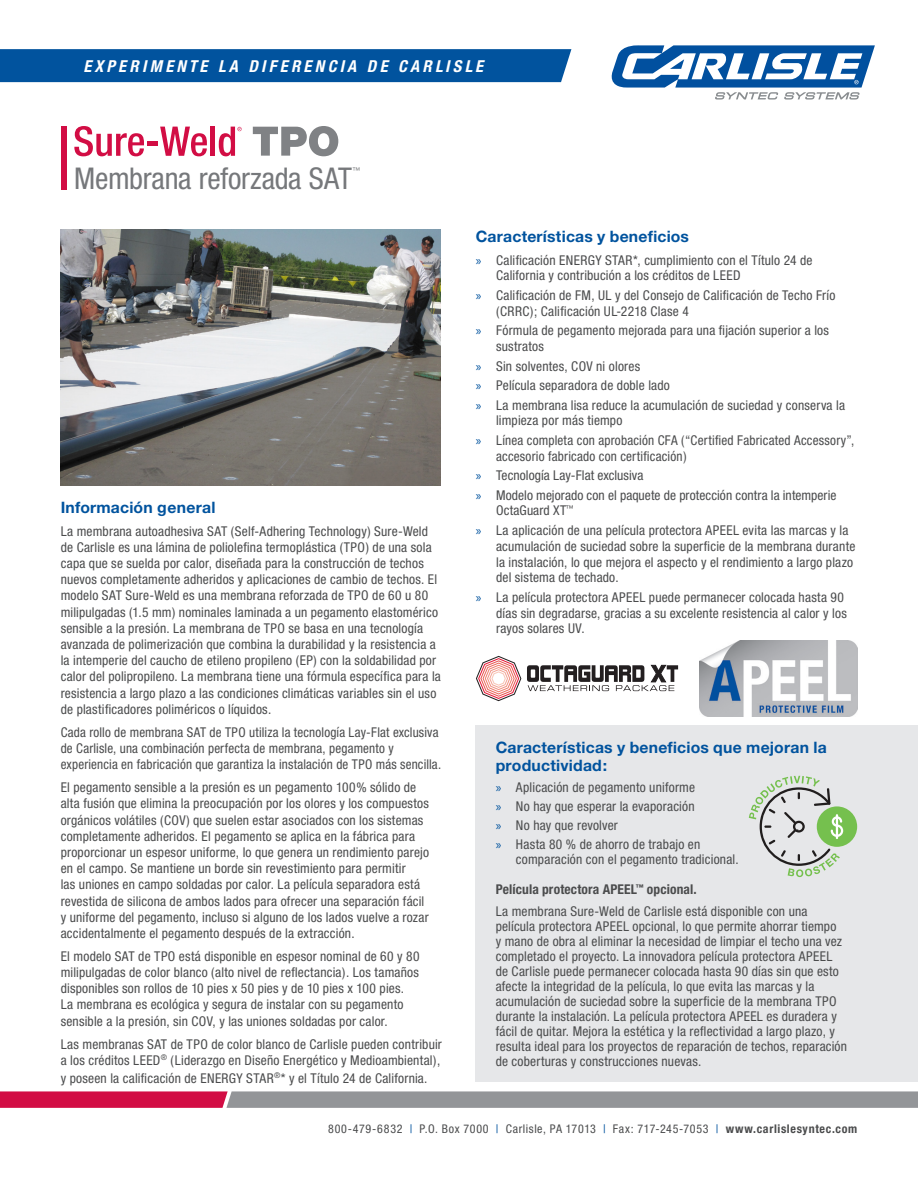
<style>
.page{position:relative;width:918px;height:1188px;background:#fff}
.page>*{position:absolute;margin:0;border:0;box-sizing:border-box;transform-origin:0 0}
.t1{font:condensed 30px "Helvetica Neue";letter-spacing:-.005em;color:#76787b}
.t2{font:italic 700 condensed 16.5px "Helvetica Neue";letter-spacing:.2em;color:#fff}
.t3{font:700 15.75px/17.2px "Helvetica Neue";letter-spacing:.015em;color:#01539e}
.t4{font:condensed 13.5px/16.2px "Helvetica Neue";letter-spacing:.015em;color:#4b4c4d}
.t5{font:700 condensed 13.5px "Helvetica Neue";letter-spacing:.01em;color:#4b4c4d}
.t6{font:condensed 12px "Helvetica Neue";letter-spacing:.05em;color:#4b4c4d}
.t7{font:condensed 7.8px "Helvetica Neue";color:#76787b}
.s1{font-family:"Myriad Pro";font-stretch:normal;color:#01539e}
.s2{color:#01539e}
.s3{font-weight:700}
</style>
<div class="page">
<svg style="left:0;top:1091px;width:918px;height:17px;background:#a67887"></svg>
<div style="left:0;top:49px;width:571px;height:33px;background:#01539e"></div>
<svg style="left:612px;top:45px;width:263px;height:55px"></svg>
<svg style="left:253px;top:126px;width:85px;height:30px"></svg>
<svg style="left:74px;top:126px;width:70px;height:30px"></svg>
<hr style="left:147px;top:142px;width:11px;height:4px;background:#d20d44">
<svg style="left:160px;top:127px;width:47px;height:29px"></svg>
<hr style="left:211px;top:127px;width:4px;height:29px;background:#d20d44">
<svg style="left:219px;top:127px;width:23px;height:29px"></svg>
<div style="left:61px;top:126px;width:6px;height:64px;background:#d20d44"></div>
<img style="left:61px;top:230px;width:380px;height:256px">
<div style="left:476px;top:725px;width:442px;height:357px;background:#e6e7e9"></div>
<div style="left:817px;top:806px;width:40px;height:41px;background:#75c04e;border-radius:50%"></div>
<svg style="left:749px;top:776px;width:94px;height:101px"></svg>
<svg style="left:476px;top:656px;width:45px;height:45px"></svg>
<svg style="left:527px;top:665px;width:151px;height:26px"></svg>
<img style="left:699px;top:640px;width:158px;height:77px">
<p class="t2" style="left:84px;top:56px;width:401px">EXPERIMENTE LA DIFERENCIA DE CARLISLE</p>
<p class="t1" style="left:74px;top:161px;width:279px">Membrana reforzada SAT</p>
<p class="t7" style="left:353px;top:166px;width:9px">™</p>
<p class="t3" style="left:61px;top:498px;width:156px">Información general</p>
<p class="t4" style="left:61px;top:523px;width:382px">La membrana autoadhesiva SAT (Self-Adhering Technology) Sure-Weld de Carlisle es una lámina de poliolefina termoplástica (TPO) de una sola capa que se suelda por calor, diseñada para la construcción de techos nuevos completamente adheridos y aplicaciones de cambio de techos. El modelo SAT Sure-Weld es una membrana reforzada de TPO de 60 u 80 milipulgadas (1.5 mm) nominales laminada a un pegamento elastomérico sensible a la presión. La membrana de TPO se basa en una tecnología avanzada de polimerización que combina la durabilidad y la resistencia a la intemperie del caucho de etileno propileno (EP) con la soldabilidad por calor del polipropileno. La membrana tiene una fórmula específica para la resistencia a largo plazo a las condiciones climáticas variables sin el uso de plastificadores poliméricos o líquidos.</p>
<p class="t4" style="left:61px;top:724px;width:382px">Cada rollo de membrana SAT de TPO utiliza la tecnología Lay-Flat exclusiva de Carlisle, una combinación perfecta de membrana, pegamento y experiencia en fabricación que garantiza la instalación de TPO más sencilla.</p>
<p class="t4" style="left:61px;top:779px;width:370px">El pegamento sensible a la presión es un pegamento 100% sólido de alta fusión que elimina la preocupación por los olores y los compuestos orgánicos volátiles (COV) que suelen estar asociados con los sistemas completamente adheridos. El pegamento se aplica en la fábrica para proporcionar un espesor uniforme, lo que genera un rendimiento parejo en el campo. Se mantiene un borde sin revestimiento para permitir<br>las uniones en campo soldadas por calor. La película separadora está revestida de silicona de ambos lados para ofrecer una separación fácil y uniforme del pegamento, incluso si alguno de los lados vuelve a rozar accidentalmente el pegamento después de la extracción.</p>
<p class="t4" style="left:61px;top:948px;width:360px">El modelo SAT de TPO está disponible en espesor nominal de 60 y 80 milipulgadas de color blanco (alto nivel de reflectancia). Los tamaños disponibles son rollos de 10 pies x 50 pies y de 10 pies x 100 pies.<br>La membrana es ecológica y segura de instalar con su pegamento sensible a la presión, sin COV, y las uniones soldadas por calor.</p>
<p class="t4" style="left:61px;top:1036px;width:383px">Las membranas SAT de TPO de color blanco de Carlisle pueden contribuir a los créditos LEED<sup>®</sup> (Liderazgo en Diseño Energético y Medioambiental),</p>
<p class="t4" style="left:61px;top:1070px;width:368px">y poseen la calificación de ENERGY STAR<sup>®</sup>* y el Título 24 de California.</p>
<p class="t3" style="left:476px;top:228px;width:215px">Características y beneficios</p>
<p class="t4" style="left:496px;top:252px;width:318px;line-height:15.8px;text-indent:-20px"><span class="s1">»</span> Calificación ENERGY STAR*, cumplimiento con el Título 24 de<br>California y contribución a los créditos de LEED</p>
<p class="t4" style="left:496px;top:287px;width:341px;line-height:15.8px;text-indent:-20px"><span class="s1">»</span> Calificación de FM, UL y del Consejo de Calificación de Techo Frío (CRRC); Calificación UL-2218 Clase 4</p>
<p class="t4" style="left:496px;top:323px;width:334px;line-height:15.8px;text-indent:-20px"><span class="s1">»</span> Fórmula de pegamento mejorada para una fijación superior a los sustratos</p>
<p class="t4" style="left:476px;top:358px;width:166px"><span class="s1">»</span> Sin solventes, COV ni olores</p>
<p class="t4" style="left:476px;top:377px;width:195px"><span class="s1">»</span> Película separadora de doble lado</p>
<p class="t4" style="left:496px;top:397px;width:350px;line-height:15.8px;text-indent:-20px"><span class="s1">»</span> La membrana lisa reduce la acumulación de suciedad y conserva la limpieza por más tiempo</p>
<p class="t4" style="left:496px;top:432px;width:360px;line-height:15.8px;text-indent:-20px"><span class="s1">»</span> Línea completa con aprobación CFA (“Certified Fabricated Accessory”, accesorio fabricado con certificación)</p>
<p class="t4" style="left:476px;top:467px;width:169px"><span class="s1">»</span> Tecnología Lay-Flat exclusiva</p>
<p class="t4" style="left:496px;top:487px;width:342px;line-height:15.8px;text-indent:-20px"><span class="s1">»</span> Modelo mejorado con el paquete de protección contra la intemperie<br>OctaGuard XT<sup>™</sup></p>
<p class="t4" style="left:496px;top:522px;width:361px;line-height:15.8px;text-indent:-20px"><span class="s1">»</span> La aplicación de una película protectora APEEL evita las marcas y la acumulación de suciedad sobre la superficie de la membrana durante la instalación, lo que mejora el aspecto y el rendimiento a largo plazo del sistema de techado.</p>
<p class="t4" style="left:496px;top:589px;width:352px;line-height:15.8px;text-indent:-20px"><span class="s1">»</span> La película protectora APEEL puede permanecer colocada hasta 90 días sin degradarse, gracias a su excelente resistencia al calor y los rayos solares UV.</p>
<p class="t3" style="left:496px;top:739px;width:332px">Características y beneficios que mejoran la productividad:</p>
<p class="t4" style="left:496px;top:779px;width:201px"><span class="s1">»</span> Aplicación de pegamento uniforme</p>
<p class="t4" style="left:496px;top:798px;width:200px"><span class="s1">»</span> No hay que esperar la evaporación</p>
<p class="t4" style="left:496px;top:817px;width:124px"><span class="s1">»</span> No hay que revolver</p>
<p class="t4" style="left:516px;top:836px;width:224px;line-height:15px;text-indent:-20px"><span class="s1">»</span> Hasta 80 % de ahorro de trabajo en comparación con el pegamento tradicional.</p>
<p class="t5" style="left:496px;top:881px;width:202px">Película protectora APEEL<sup>™</sup> opcional.</p>
<p class="t4" style="left:496px;top:904px;width:353px;line-height:15px">La membrana Sure-Weld de Carlisle está disponible con una película protectora APEEL opcional, lo que permite ahorrar tiempo<br>y mano de obra al eliminar la necesidad de limpiar el techo una vez completado el proyecto. La innovadora película protectora APEEL de Carlisle puede permanecer colocada hasta 90 días sin que esto afecte la integridad de la película, lo que evita las marcas y la acumulación de suciedad sobre la superficie de la membrana TPO durante la instalación. La película protectora APEEL es duradera y fácil de quitar. Mejora la estética y la reflectividad a largo plazo, y resulta ideal para los proyectos de reparación de techos, reparación de coberturas y construcciones nuevas.</p>
<p class="t6" style="left:328px;top:1122px;width:531px">800-479-6832 <span class="s2">|</span> P.O. Box 7000 <span class="s2">|</span> Carlisle, PA 17013 <span class="s2">|</span> Fax: 717-245-7053 <span class="s2">|</span> <span class="s3">www.carlislesyntec.com</span></p>
</div>
